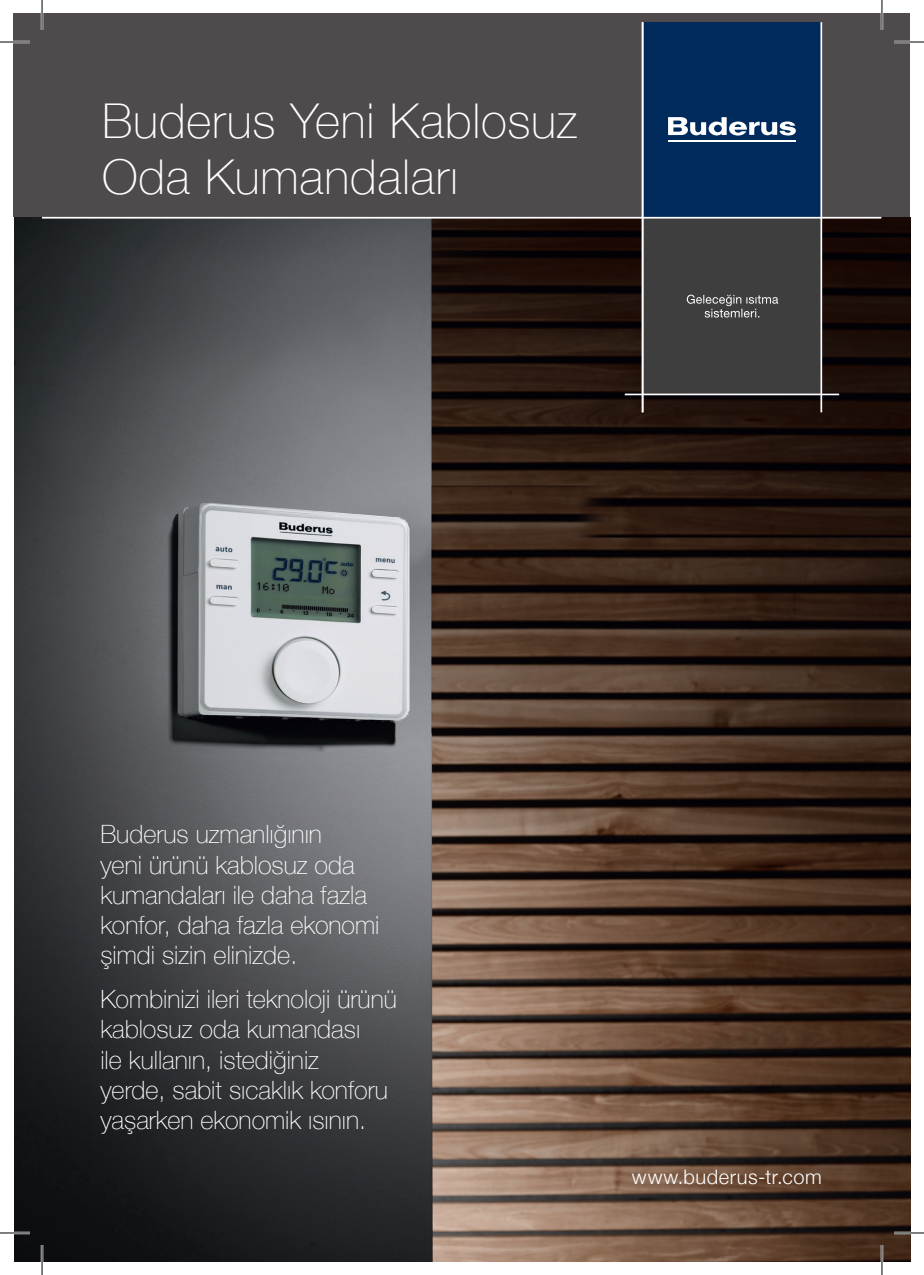
<style>
.page{position:relative;width:924px;height:1275px;background:#fff}
.page>*{position:absolute;margin:0;border:0;box-sizing:border-box;transform-origin:0 0}
.t1{font:100 48px/56px "Helvetica Neue";letter-spacing:.015em;color:#fff}
.t2{font:100 25.2px/30.2px "Helvetica Neue";color:#fff}
.t3{font:300 20px "Helvetica Neue";letter-spacing:.03em;color:#fff}
</style>
<div class="page">
<img style="left:15px;top:218px;width:894px;height:1043px">
<div style="left:14px;top:14px;width:895px;height:203px;background:#4f4b4c"></div>
<div style="left:642px;top:218px;width:178px;height:176px;background:#3e3e3f"></div>
<div style="left:642px;top:22px;width:178px;height:195px;background:#002a5b"></div>
<hr style="left:667px;top:140px;width:127px;height:2px;background:#fff">
<svg style="left:668px;top:117px;width:127px;height:19px"></svg>
<hr style="left:641px;top:22px;width:2px;height:390px;background:#fff">
<hr style="left:820px;top:22px;width:1px;height:390px;background:#fff">
<hr style="left:624px;top:393px;width:214px;height:2px;background:#fff">
<svg style="left:686px;top:295px;width:91px;height:22px"></svg>
<hr style="left:42px;top:217px;width:838px;height:2px;background:#fff">
<hr style="left:0;top:41px;width:30px;height:2px;background:#fff">
<hr style="left:893px;top:41px;width:30px;height:2px;background:#fff">
<hr style="left:0;top:1231px;width:30px;height:3px;background:#fff">
<hr style="left:893px;top:1231px;width:30px;height:3px;background:#fff">
<hr style="left:41px;top:0;width:2px;height:30px;background:#fff">
<hr style="left:41px;top:1245px;width:2px;height:30px;background:#fff">
<hr style="left:880px;top:0;width:2px;height:30px;background:#fff">
<hr style="left:880px;top:1245px;width:2px;height:30px;background:#fff">
<hr style="left:0;top:42px;width:30px;height:1px;background:#000">
<hr style="left:893px;top:42px;width:30px;height:1px;background:#000">
<hr style="left:0;top:1232px;width:30px;height:1px;background:#000">
<hr style="left:893px;top:1232px;width:30px;height:1px;background:#000">
<hr style="left:42px;top:0;width:1px;height:30px;background:#000">
<hr style="left:42px;top:1245px;width:1px;height:30px;background:#000">
<hr style="left:881px;top:0;width:1px;height:30px;background:#000">
<hr style="left:881px;top:1245px;width:1px;height:30px;background:#000">
<p class="t1" style="left:102px;top:91px;width:476px">Buderus Yeni Kablosuz<br>Oda Kumandaları</p>
<p class="t2" style="left:100px;top:818px;width:280px">Buderus uzmanlığının<br>yeni ürünü kablosuz oda kumandaları ile daha fazla konfor, daha fazla ekonomi şimdi sizin elinizde.</p>
<p class="t2" style="left:100px;top:983px;width:298px">Kombinizi ileri teknoloji ürünü kablosuz oda kumandası<br>ile kullanın, istediğiniz<br>yerde, sabit sıcaklık konforu yaşarken ekonomik ısının.</p>
<p class="t3" style="left:631px;top:1161px;width:191px">www.buderus-tr.com</p>
</div>
